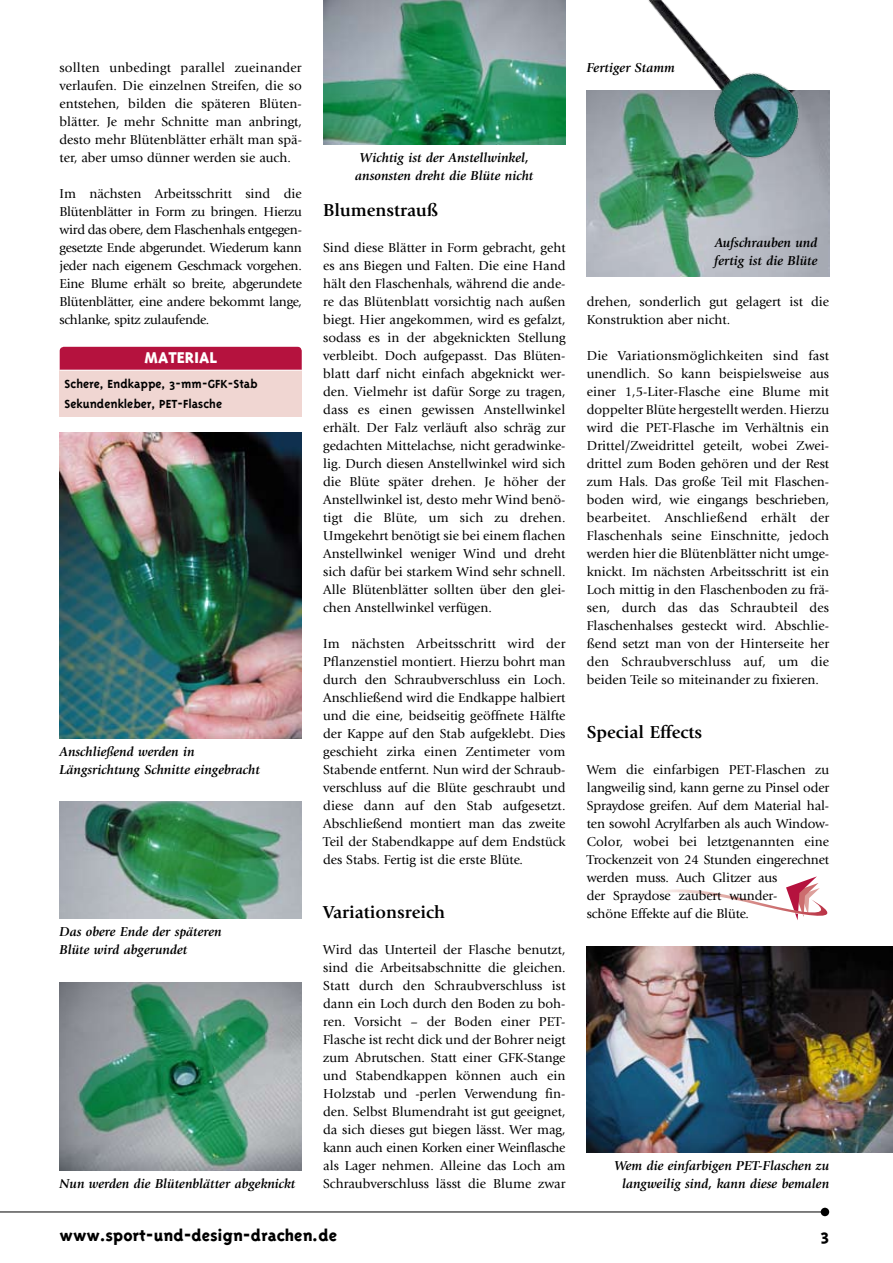
<style>
.page{position:relative;width:893px;height:1263px;background:#fff}
.page>*{position:absolute;margin:0;border:0;box-sizing:border-box;transform-origin:0 0}
.t1{font:700 18px "Giovanni";color:#000}
.t2{font:800 18px "Triplex";color:#000}
.t3{font:800 18px "Triplex";color:#fff}
.t4{font:13.5px/18px "Giovanni";color:#000;text-align:justify}
.t5{font:italic 700 13.5px/18px "Giovanni";color:#000}
.t6{font:700 13.5px/19.6px "Triplex";color:#000}
</style>
<div class="page">
<svg style="left:657px;top:876px;width:171px;height:44px"></svg>
<hr style="left:0;top:1211px;width:825px;height:1px;background:#000">
<img style="left:587px;top:180px;width:242px;height:96px">
<img style="left:587px;top:946px;width:306px;height:206px">
<img style="left:60px;top:432px;width:242px;height:306px">
<img style="left:60px;top:801px;width:242px;height:117px">
<img style="left:60px;top:982px;width:242px;height:188px">
<img style="left:323px;top:0;width:243px;height:144px">
<img style="left:587px;top:0;width:242px;height:180px">
<div style="left:821px;top:1208px;width:8px;height:8px;background:#000;border-radius:50%"></div>
<div style="left:60px;top:347px;width:242px;height:30px;background:#b5123e;border-radius:4px"></div>
<div style="left:60px;top:370px;width:242px;height:46px;background:#f0d6d2"></div>
<hr style="left:60px;top:370px;width:242px;height:1px;background:#fff">
<p class="t4" style="left:60px;top:59px;width:244px">sollten unbedingt parallel zueinander verlaufen. Die einzelnen Streifen, die so entstehen, bilden die späteren Blüten&shy;blätter. Je mehr Schnitte man anbringt, desto mehr Blütenblätter erhält man spä&shy;ter, aber umso dünner werden sie auch.</p>
<p class="t4" style="left:60px;top:185px;width:244px">Im nächsten Arbeitsschritt sind die Blütenblätter in Form zu bringen. Hierzu wird das obere, dem Flaschenhals entgegen&shy;gesetzte Ende abgerundet. Wiederum kann jeder nach eigenem Geschmack vorgehen.<br>Eine Blume erhält so breite, abgerundete Blütenblätter, eine andere bekommt lange, schlanke, spitz zulaufende.</p>
<h1 class="t3" style="left:145px;top:347px;width:65px">Material</h1>
<p class="t6" style="left:64px;top:374px;width:195px">Schere, Endkappe, 3-mm-GFK-Stab<br>Sekundenkleber, PET-Flasche</p>
<p class="t5" style="left:60px;top:743px;width:202px">Anschließend werden in<br>Längsrichtung Schnitte eingebracht</p>
<p class="t5" style="left:60px;top:923px;width:164px">Das obere Ende der späteren<br>Blüte wird abgerundet</p>
<p class="t5" style="left:60px;top:1175px;width:237px">Nun werden die Blütenblätter abgeknickt</p>
<p class="t5" style="left:587px;top:59px;width:90px">Fertiger Stamm</p>
<p class="t5" style="left:355px;top:149px;width:180px;text-align:center">Wichtig ist der Anstellwinkel, ansonsten dreht die Blüte nicht</p>
<h1 class="t1" style="left:323px;top:200px;width:117px">Blumenstrauß</h1>
<p class="t4" style="left:323px;top:239px;width:244px">Sind diese Blätter in Form gebracht, geht es ans Biegen und Falten. Die eine Hand hält den Flaschenhals, während die ande&shy;re das Blütenblatt vorsichtig nach außen biegt. Hier angekommen, wird es gefalzt, sodass es in der abgeknickten Stellung verbleibt. Doch aufgepasst. Das Blüten&shy;blatt darf nicht einfach abgeknickt wer&shy;den. Vielmehr ist dafür Sorge zu tragen, dass es einen gewissen Anstellwinkel erhält. Der Falz verläuft also schräg zur gedachten Mittelachse, nicht geradwinke&shy;lig. Durch diesen Anstellwinkel wird sich die Blüte später drehen. Je höher der Anstellwinkel ist, desto mehr Wind benö&shy;tigt die Blüte, um sich zu drehen.<br>Umgekehrt benötigt sie bei einem flachen Anstellwinkel weniger Wind und dreht sich dafür bei starkem Wind sehr schnell.<br>Alle Blütenblätter sollten über den glei&shy;chen Anstellwinkel verfügen.</p>
<p class="t4" style="left:323px;top:635px;width:244px">Im nächsten Arbeitsschritt wird der Pflanzenstiel montiert. Hierzu bohrt man durch den Schraubverschluss ein Loch.<br>Anschließend wird die Endkappe halbiert und die eine, beidseitig geöffnete Hälfte der Kappe auf den Stab aufgeklebt. Dies geschieht zirka einen Zentimeter vom Stabende entfernt. Nun wird der Schraub&shy;verschluss auf die Blüte geschraubt und diese dann auf den Stab aufgesetzt.<br>Abschließend montiert man das zweite Teil der Stabendkappe auf dem Endstück des Stabs. Fertig ist die erste Blüte.</p>
<h1 class="t1" style="left:323px;top:902px;width:124px">Variationsreich</h1>
<p class="t4" style="left:323px;top:941px;width:244px">Wird das Unterteil der Flasche benutzt, sind die Arbeitsabschnitte die gleichen.<br>Statt durch den Schraubverschluss ist dann ein Loch durch den Boden zu boh&shy;ren. Vorsicht – der Boden einer PET-Flasche ist recht dick und der Bohrer neigt zum Abrutschen. Statt einer GFK-Stange und Stabendkappen können auch ein Holzstab und -perlen Verwendung fin&shy;den. Selbst Blumendraht ist gut geeignet, da sich dieses gut biegen lässt. Wer mag, kann auch einen Korken einer Weinflasche als Lager nehmen. Alleine das Loch am Schraubverschluss lässt die Blume zwar</p>
<p class="t5" style="left:714px;top:234px;width:105px">Aufschrauben und fertig ist die Blüte</p>
<p class="t4" style="left:587px;top:293px;width:244px">drehen, sonderlich gut gelagert ist die<br>Konstruktion aber nicht.</p>
<p class="t4" style="left:587px;top:347px;width:244px">Die Variationsmöglichkeiten sind fast unendlich. So kann beispielsweise aus einer 1,5-Liter-Flasche eine Blume mit doppelter Blüte hergestellt werden. Hierzu wird die PET-Flasche im Verhältnis ein Drittel/Zweidrittel geteilt, wobei Zwei&shy;drittel zum Boden gehören und der Rest zum Hals. Das große Teil mit Flaschen&shy;boden wird, wie eingangs beschrieben, bearbeitet. Anschließend erhält der Flaschenhals seine Einschnitte, jedoch werden hier die Blütenblätter nicht umge&shy;knickt. Im nächsten Arbeitsschritt ist ein Loch mittig in den Flaschenboden zu frä&shy;sen, durch das das Schraubteil des Flaschenhalses gesteckt wird. Abschlie&shy;ßend setzt man von der Hinterseite her den Schraubverschluss auf, um die beiden Teile so miteinander zu fixieren.</p>
<h1 class="t1" style="left:587px;top:722px;width:117px">Special Effects</h1>
<p class="t4" style="left:587px;top:761px;width:244px;text-align:left">Wem die einfarbigen PET-Flaschen zu langweilig sind, kann gerne zu Pinsel oder Spraydose greifen. Auf dem Material hal&shy;ten sowohl Acrylfarben als auch Window-Color, wobei bei letztgenannten eine Trockenzeit von 24 Stunden eingerechnet werden muss. Auch Glitzer aus<br>der Spraydose zaubert wunder-<br>schöne Effekte auf die Blüte.</p>
<p class="t5" style="left:614px;top:1157px;width:217px;text-align:center">Wem die einfarbigen PET-Flaschen zu langweilig sind, kann diese bemalen</p>
<h1 class="t2" style="left:60px;top:1225px;width:279px">www.sport-und-design-drachen.de</h1>
<h1 class="t2" style="left:820px;top:1225px;width:10px">3</h1>
</div>
